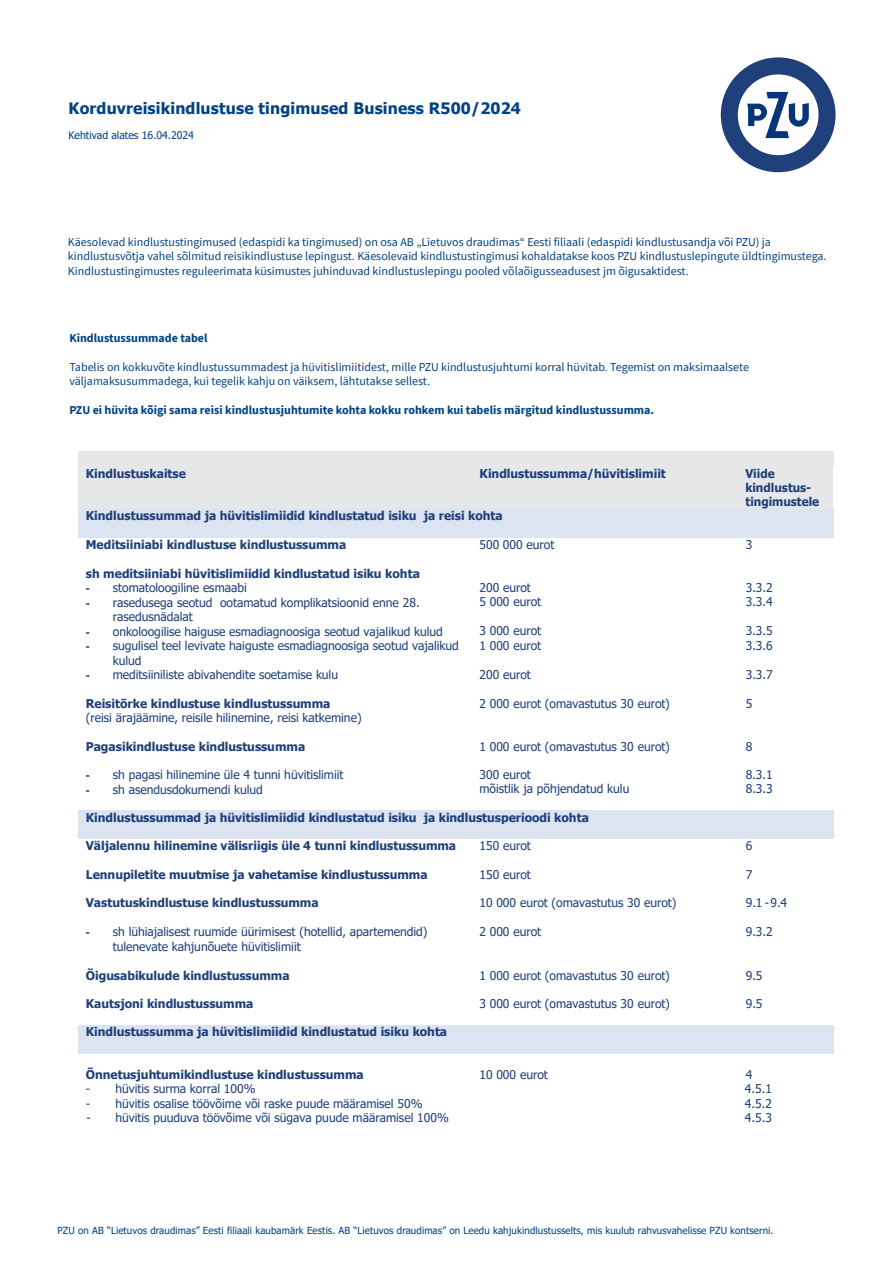
<style>
.page{position:relative;width:893px;height:1263px;background:#fff}
.page>*{position:absolute;margin:0;border:0;box-sizing:border-box;transform-origin:0 0}
.t1{font:700 15.75px "Tahoma";letter-spacing:.01em;color:#004282}
.t2{font:12px/14.2px "Tahoma";letter-spacing:-.005em;color:#1f407a}
.t3{font:700 12px/14.2px "Tahoma";color:#1f407a}
.t4{font:12px/14.2px "Source Sans Pro";color:#004282}
.t5{font:700 12px "Source Sans Pro";color:#004282}
.t6{font:10.5px "Tahoma";color:#004282}
.t7{font:9.75px "Tahoma";letter-spacing:.01em;color:#004282}
.s1{font-family:"Arial";color:#000}
</style>
<div class="page">
<div style="left:78px;top:466px;width:393px;height:43px;background:#e6e7e8"></div>
<div style="left:471px;top:466px;width:267px;height:43px;background:#e6e7e8"></div>
<div style="left:738px;top:466px;width:95px;height:43px;background:#e6e7e8"></div>
<div style="left:78px;top:509px;width:755px;height:28px;background:#dbe4f0"></div>
<div style="left:78px;top:811px;width:755px;height:28px;background:#dbe4f0"></div>
<div style="left:78px;top:1025px;width:755px;height:29px;background:#dbe4f0"></div>
<div style="left:78px;top:452px;width:755px;height:14px;background:#e6e7e8"></div>
<svg style="left:721px;top:57px;width:115px;height:115px"></svg>
<h1 class="t1" style="left:69px;top:97px;width:454px">Korduvreisikindlustuse tingimused Business R500/2024</h1>
<p class="t6" style="left:69px;top:129px;width:127px">Kehtivad alates 16.04.2024</p>
<p class="t4" style="left:68px;top:235px;width:760px">Käesolevad kindlustustingimused (edaspidi ka tingimused) on osa AB „Lietuvos draudimas“ Eesti filiaali (edaspidi kindlustusandja või PZU) ja kindlustusvõtja vahel sõlmitud reisikindlustuse lepingust. Käesolevaid kindlustustingimusi kohaldatakse koos PZU kindlustuslepingute üldtingimustega.<br>Kindlustustingimustes reguleerimata küsimustes juhinduvad kindlustuslepingu pooled võlaõigusseadusest jm õigusaktidest.</p>
<p class="t5" style="left:69px;top:330px;width:140px">Kindlustussummade tabel</p>
<p class="t4" style="left:69px;top:359px;width:681px">Tabelis on kokkuvõte kindlustussummadest ja hüvitislimiitidest, mille PZU kindlustusjuhtumi korral hüvitab. Tegemist on maksimaalsete väljamaksusummadega, kui tegelik kahju on väiksem, lähtutakse sellest.</p>
<p class="t5" style="left:69px;top:402px;width:586px">PZU ei hüvita kõigi sama reisi kindlustusjuhtumite kohta kokku rohkem kui tabelis märgitud kindlustussumma.</p>
<p class="t3" style="left:86px;top:467px;width:102px">Kindlustuskaitse</p>
<p class="t3" style="left:480px;top:467px;width:188px">Kindlustussumma/hüvitislimiit</p>
<p class="t3" style="left:745px;top:467px;width:75px">Viide kindlustus&shy;tingimustele</p>
<p class="t3" style="left:86px;top:509px;width:418px">Kindlustussummad ja hüvitislimiidid kindlustatud isiku ja reisi kohta</p>
<p class="t3" style="left:86px;top:538px;width:262px">Meditsiiniabi kindlustuse kindlustussumma</p>
<p class="t2" style="left:480px;top:538px;width:76px">500 000 eurot</p>
<p class="t2" style="left:746px;top:538px;width:8px">3</p>
<p class="t3" style="left:86px;top:567px;width:336px">sh meditsiiniabi hüvitislimiidid kindlustatud isiku kohta</p>
<p class="t2" style="left:86px;top:581px;width:163px"><span class="s1">-</span> stomatoloogiline esmaabi</p>
<p class="t2" style="left:480px;top:581px;width:53px">200 eurot</p>
<p class="t2" style="left:746px;top:581px;width:29px">3.3.2</p>
<p class="t2" style="left:113px;top:596px;width:308px;text-indent:-27px"><span class="s1">-</span> rasedusega seotud ootamatud komplikatsioonid enne 28. rasedusnädalat</p>
<p class="t2" style="left:480px;top:595px;width:63px">5 000 eurot</p>
<p class="t2" style="left:746px;top:595px;width:29px">3.3.4</p>
<p class="t2" style="left:86px;top:625px;width:358px"><span class="s1">-</span> onkoloogilise haiguse esmadiagnoosiga seotud vajalikud kulud</p>
<p class="t2" style="left:480px;top:624px;width:63px">3 000 eurot</p>
<p class="t2" style="left:746px;top:624px;width:29px">3.3.5</p>
<p class="t2" style="left:113px;top:639px;width:347px;text-indent:-27px"><span class="s1">-</span> sugulisel teel levivate haiguste esmadiagnoosiga seotud vajalikud kulud</p>
<p class="t2" style="left:480px;top:639px;width:63px">1 000 eurot</p>
<p class="t2" style="left:746px;top:639px;width:29px">3.3.6</p>
<p class="t2" style="left:86px;top:668px;width:254px"><span class="s1">-</span> meditsiiniliste abivahendite soetamise kulu</p>
<p class="t2" style="left:480px;top:668px;width:53px">200 eurot</p>
<p class="t2" style="left:746px;top:668px;width:29px">3.3.7</p>
<p class="t3" style="left:86px;top:697px;width:246px">Reisitõrke kindlustuse kindlustussumma</p>
<p class="t2" style="left:86px;top:711px;width:277px">(reisi ärajäämine, reisile hilinemine, reisi katkemine)</p>
<p class="t2" style="left:480px;top:697px;width:192px">2 000 eurot (omavastutus 30 eurot)</p>
<p class="t2" style="left:746px;top:697px;width:8px">5</p>
<p class="t3" style="left:86px;top:739px;width:221px">Pagasikindlustuse kindlustussumma</p>
<p class="t2" style="left:480px;top:740px;width:192px">1 000 eurot (omavastutus 30 eurot)</p>
<p class="t2" style="left:746px;top:740px;width:8px">8</p>
<p class="t2" style="left:86px;top:769px;width:259px"><span class="s1">-</span> sh pagasi hilinemine üle 4 tunni hüvitislimiit</p>
<p class="t2" style="left:480px;top:768px;width:53px">300 eurot</p>
<p class="t2" style="left:746px;top:768px;width:29px">8.3.1</p>
<p class="t2" style="left:86px;top:783px;width:179px"><span class="s1">-</span> sh asendusdokumendi kulud</p>
<p class="t2" style="left:480px;top:782px;width:151px">mõistlik ja põhjendatud kulu</p>
<p class="t2" style="left:746px;top:782px;width:29px">8.3.3</p>
<p class="t3" style="left:86px;top:811px;width:505px">Kindlustussummad ja hüvitislimiidid kindlustatud isiku ja kindlustusperioodi kohta</p>
<p class="t3" style="left:86px;top:839px;width:372px">Väljalennu hilinemine välisriigis üle 4 tunni kindlustussumma</p>
<p class="t2" style="left:480px;top:839px;width:53px">150 eurot</p>
<p class="t2" style="left:746px;top:839px;width:8px">6</p>
<p class="t3" style="left:86px;top:868px;width:343px">Lennupiletite muutmise ja vahetamise kindlustussumma</p>
<p class="t2" style="left:480px;top:868px;width:53px">150 eurot</p>
<p class="t2" style="left:746px;top:868px;width:8px">7</p>
<p class="t3" style="left:86px;top:896px;width:234px">Vastutuskindlustuse kindlustussumma</p>
<p class="t2" style="left:480px;top:897px;width:198px">10 000 eurot (omavastutus 30 eurot)</p>
<p class="t2" style="left:746px;top:897px;width:43px">9.1 -9.4</p>
<p class="t2" style="left:113px;top:925px;width:316px;text-indent:-27px"><span class="s1">-</span> sh lühiajalisest ruumide üürimisest (hotellid, apartemendid) tulenevate kahjunõuete hüvitislimiit</p>
<p class="t2" style="left:480px;top:925px;width:63px">2 000 eurot</p>
<p class="t2" style="left:746px;top:925px;width:29px">9.3.2</p>
<p class="t3" style="left:86px;top:968px;width:205px">Õigusabikulude kindlustussumma</p>
<p class="t2" style="left:480px;top:969px;width:192px">1 000 eurot (omavastutus 30 eurot)</p>
<p class="t2" style="left:746px;top:969px;width:18px">9.5</p>
<p class="t3" style="left:86px;top:997px;width:169px">Kautsjoni kindlustussumma</p>
<p class="t2" style="left:480px;top:997px;width:192px">3 000 eurot (omavastutus 30 eurot)</p>
<p class="t2" style="left:746px;top:997px;width:18px">9.5</p>
<p class="t3" style="left:86px;top:1025px;width:363px">Kindlustussumma ja hüvitislimiidid kindlustatud isiku kohta</p>
<p class="t3" style="left:86px;top:1068px;width:280px">Õnnetusjuhtumikindlustuse kindlustussumma</p>
<p class="t2" style="left:480px;top:1068px;width:70px">10 000 eurot</p>
<p class="t2" style="left:746px;top:1068px;width:8px">4</p>
<p class="t2" style="left:116px;top:1082px;width:308px">hüvitis surma korral 100%<br>hüvitis osalise töövõime või raske puude määramisel 50%</p>
<p class="t2" style="left:745px;top:1082px;width:29px">4.5.1<br>4.5.2</p>
<p class="t2" style="left:116px;top:1111px;width:335px">hüvitis puuduva töövõime või sügava puude määramisel 100%</p>
<p class="t2" style="left:745px;top:1111px;width:29px">4.5.3</p>
<p class="t2" style="left:86px;top:1082px;width:7px;text-align:justify">- - -</p>
<p class="t7" style="left:57px;top:1224px;width:718px">PZU on AB “Lietuvos draudimas” Eesti filiaali kaubamärk Eestis. AB “Lietuvos draudimas” on Leedu kahjukindlustusselts, mis kuulub rahvusvahelisse PZU kontserni.</p>
</div>
